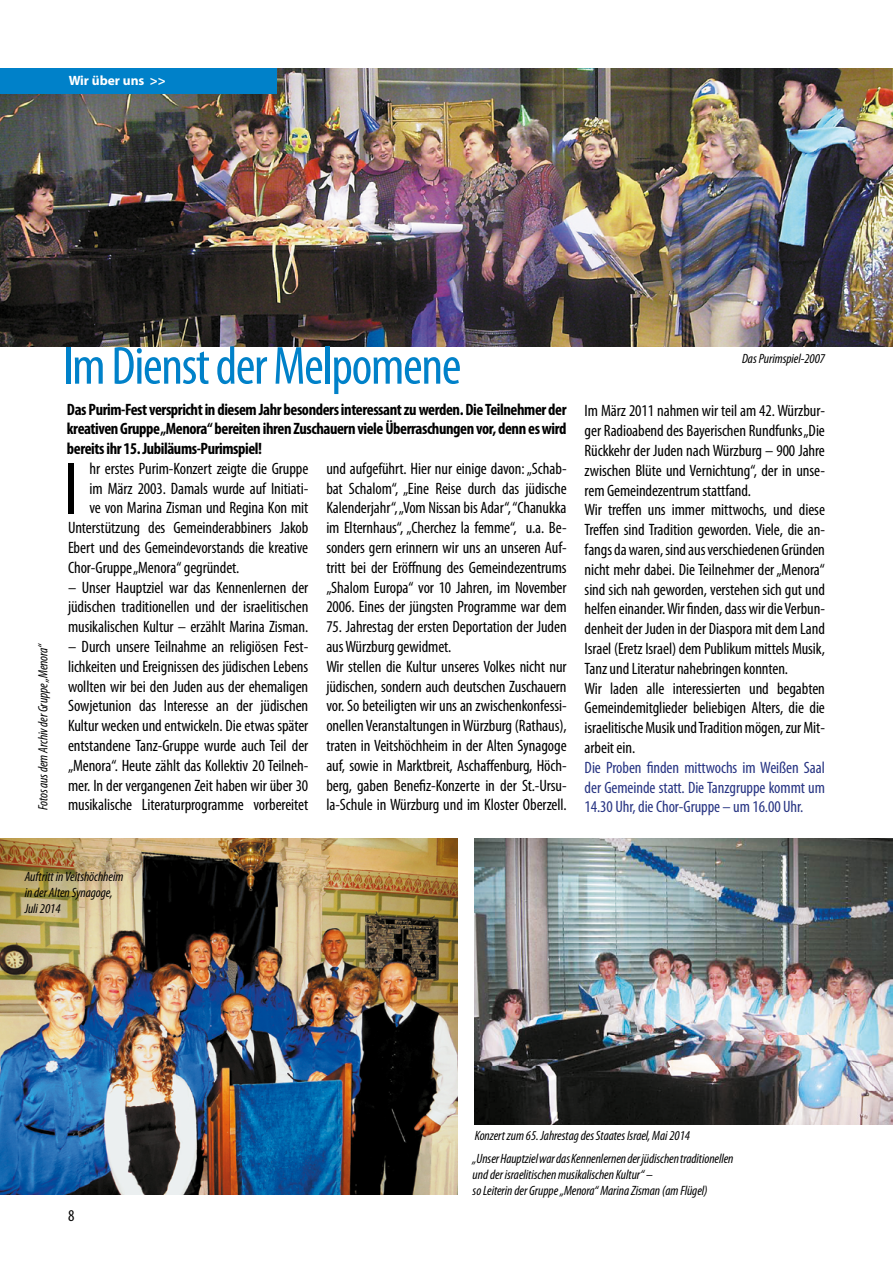
<style>
.page{position:relative;width:893px;height:1263px;background:#fff}
.page>*{position:absolute;margin:0;border:0;box-sizing:border-box;transform-origin:0 0}
.t1{font:condensed 75.3px "Myriad Pro";color:#000}
.t2{font:condensed 54px "Myriad Pro";letter-spacing:-.025em;color:#0081c9}
.t3{font:condensed 16.5px/19.8px "Myriad Pro";letter-spacing:-.005em;color:#000;text-align:justify}
.t4{font:700 condensed 16.5px/19.8px "Myriad Pro";letter-spacing:-.025em;color:#000;text-align:justify}
.t5{font:condensed 16.5px/19.8px "Myriad Pro";letter-spacing:-.005em;color:#283583;text-align:justify}
.t6{font:italic condensed 13.5px/16.2px "Myriad Pro";letter-spacing:-.005em;color:#000}
.t7{font:700 13.5px "Myriad Pro";color:#fff}
</style>
<div class="page">
<img style="left:0;top:68px;width:893px;height:279px">
<div style="left:0;top:68px;width:276px;height:26px;background:#0081c9"></div>
<img style="left:0;top:839px;width:457px;height:356px">
<img style="left:475px;top:839px;width:418px;height:285px">
<p class="t7" style="left:69px;top:72px;width:99px">Wir über uns &gt;&gt;</p>
<p class="t6" style="left:35px;top:810px;width:169px;rotate:-90deg">Fotos aus dem Archiv der Gruppe „Menora“</p>
<h2 class="t2" style="left:63px;top:337px;width:400px">Im Dienst der Melpomene</h2>
<p class="t4" style="left:67px;top:399px;width:501px">Das Purim-Fest verspricht in diesem Jahr besonders interessant zu werden. Die Teilnehmer der kreativen Gruppe „Menora“ bereiten ihren Zuschauern viele Überraschungen vor, denn es wird bereits ihr 15. Jubiläums-Purimspiel!</p>
<p class="t3" style="left:326px;top:459px;width:242px">und aufgeführt. Hier nur einige davon: „Schab&shy;bat Schalom“, „Eine Reise durch das jüdische Kalenderjahr“, „Vom Nissan bis Adar“, “Chanukka im Elternhaus“, „Cherchez la femme“, u.a. Be&shy;sonders gern erinnern wir uns an unseren Auf&shy;tritt bei der Eröffnung des Gemeindezentrums „Shalom Europa“ vor 10 Jahren, im November 2006. Eines der jüngsten Programme war dem</p>
<p class="t3" style="left:326px;top:617px;width:242px;text-align:left">75. Jahrestag der ersten Deportation der Juden aus Würzburg gewidmet.<br>Wir stellen die Kultur unseres Volkes nicht nur jüdischen, sondern auch deutschen Zuschauern vor. So beteiligten wir uns an zwischenkonfessi&shy;onellen Veranstaltungen in Würzburg (Rathaus), traten in Veitshöchheim in der Alten Synagoge auf, sowie in Marktbreit, Aschaffenburg, Höch&shy;berg, gaben Benefiz-Konzerte in der St.-Ursu&shy;la-Schule in Würzburg und im Kloster Oberzell.</p>
<h1 class="t1" style="left:64px;top:448px;width:16px">I</h1>
<p class="t3" style="left:90px;top:459px;width:220px">hr erstes Purim-Konzert zeigte die Gruppe</p>
<p class="t3" style="left:90px;top:478px;width:220px">im März 2003. Damals wurde auf Initiati-</p>
<p class="t3" style="left:90px;top:498px;width:220px">ve von Marina Zisman und Regina Kon mit</p>
<p class="t3" style="left:68px;top:518px;width:242px">Unterstützung des Gemeinderabbiners Jakob</p>
<p class="t3" style="left:68px;top:538px;width:242px">Ebert und des Gemeindevorstands die kreative</p>
<p class="t3" style="left:68px;top:558px;width:173px">Chor-Gruppe „Menora“ gegründet.</p>
<p class="t3" style="left:68px;top:577px;width:242px">– Unser Hauptziel war das Kennenlernen der jüdischen traditionellen und der israelitischen musikalischen Kultur – erzählt Marina Zisman.</p>
<p class="t3" style="left:68px;top:637px;width:242px">– Durch unsere Teilnahme an religiösen Fest&shy;lichkeiten und Ereignissen des jüdischen Lebens wollten wir bei den Juden aus der ehemaligen Sowjetunion das Interesse an der jüdischen Kultur wecken und entwickeln. Die etwas später entstandene Tanz-Gruppe wurde auch Teil der „Menora“. Heute zählt das Kollektiv 20 Teilneh&shy;mer. In der vergangenen Zeit haben wir über 30 musikalische Literaturprogramme vorbereitet</p>
<p class="t6" style="left:742px;top:351px;width:84px">Das Purimspiel-2007</p>
<p class="t3" style="left:585px;top:401px;width:242px;text-align:left">Im März 2011 nahmen wir teil am 42. Würzbur&shy;ger Radioabend des Bayerischen Rundfunks „Die Rückkehr der Juden nach Würzburg – 900 Jahre zwischen Blüte und Vernichtung“, der in unse&shy;rem Gemeindezentrum stattfand.<br>Wir treffen uns immer mittwochs, und diese Treffen sind Tradition geworden. Viele, die an&shy;fangs da waren, sind aus verschiedenen Gründen nicht mehr dabei. Die Teilnehmer der „Menora“ sind sich nah geworden, verstehen sich gut und helfen einander. Wir finden, dass wir die Verbun&shy;denheit der Juden in der Diaspora mit dem Land Israel (Eretz Israel) dem Publikum mittels Musik, Tanz und Literatur nahebringen konnten.<br>Wir laden alle interessierten und begabten Gemeindemitglieder beliebigen Alters, die die israelitische Musik und Tradition mögen, zur Mit&shy;arbeit ein.</p>
<p class="t5" style="left:585px;top:758px;width:242px">Die Proben finden mittwochs im Weißen Saal der Gemeinde statt. Die Tanzgruppe kommt um 14.30 Uhr, die Chor-Gruppe – um 16.00 Uhr.</p>
<p class="t6" style="left:25px;top:868px;width:100px">Auftritt in Veitshöchheim in der Alten Synagoge,<br>Juli 2014</p>
<p class="t3" style="left:68px;top:1205px;width:8px">8</p>
<p class="t6" style="left:473px;top:1124px;width:262px;line-height:23px">Konzert zum 65. Jahrestag des Staates Israel, Mai 2014<br>„Unser Hauptziel war das Kennenlernen der jüdischen traditionellen</p>
<p class="t6" style="left:473px;top:1166px;width:236px">und der israelitischen musikalischen Kultur“ –<br>so Leiterin der Gruppe „Menora“ Marina Zisman (am Flügel)</p>
</div>
